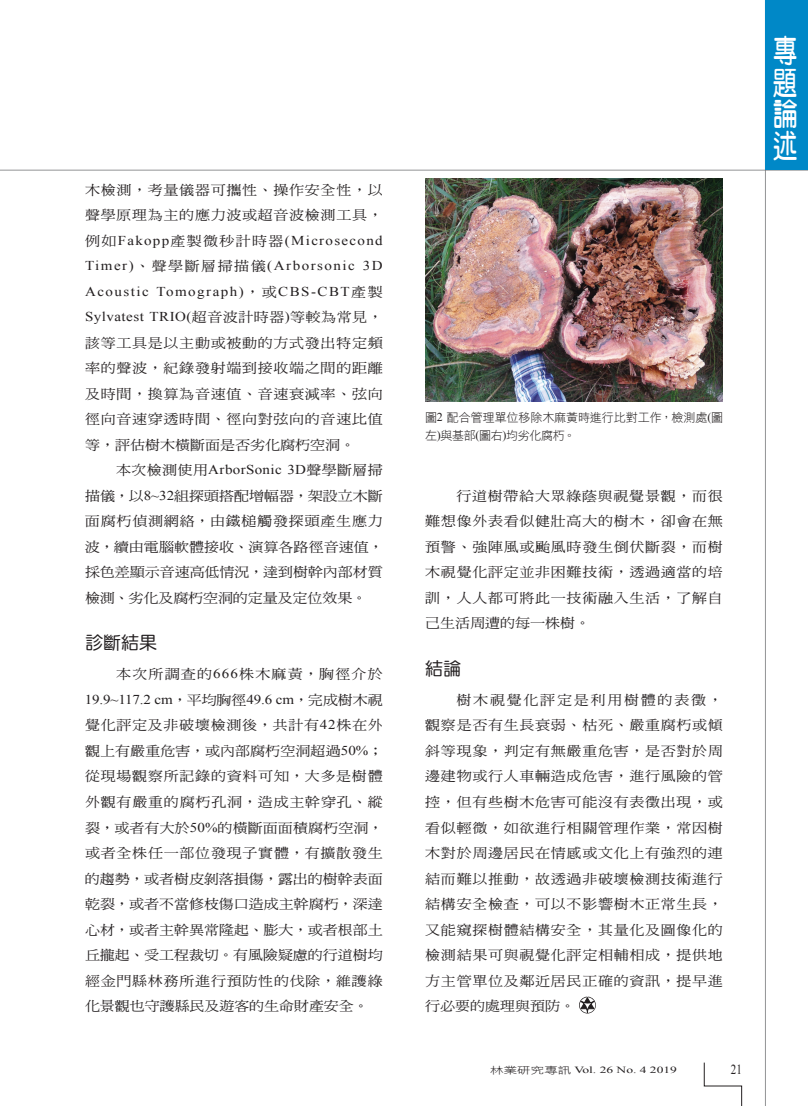
<style>
.page{position:relative;width:808px;height:1106px;background:#fff}
.page>*{position:absolute;margin:0;border:0;box-sizing:border-box;transform-origin:0 0}
.t1{font:31.5px/31.5px "DF Yuan W7 WINP BF";color:#fff;text-align:justify;scale:.77 1}
._02-內文中標標準{font:18px "DF Yuan W5 WINP BF";color:#231f20}
.t2{font:13.8px "Times New Roman";color:#231f20;scale:.8 1}
._01內文{font:13.5px/25.5px "DF Ming W5 WINP BF";letter-spacing:.045em;color:#231f20;text-align:justify;scale:1.11 1}
._06圖說{font:12px/18px "DF Hei W3 WINP BF";letter-spacing:-.005em;color:#231f20}
.t3{font:9.45px "Times New Roman";color:#231f20;scale:1.43 1}
.s1{font-family:"Times New Roman"}
.s2{font-family:"DF Hei W3 WINP BF"}
</style>
<div class="page">
<hr style="left:0;top:170px;width:808px;height:1px;background:#6c6d70">
<hr style="left:765px;top:0;width:1px;height:1106px;background:#6c6d70">
<svg style="left:704px;top:1062px;width:38px;height:44px"></svg>
<div style="left:766px;top:0;width:42px;height:170px;background:#0088c7"></div>
<svg style="left:579px;top:996px;width:17px;height:17px"></svg>
<img style="left:425px;top:179px;width:298px;height:223px">
<p class="_01內文" style="left:85px;top:177px;width:270px">木檢測，考量儀器可攜性、操作安全性，以聲學原理為主的應力波或超音波檢測工具，例如<span class="s1">Fakopp</span>產製微秒計時器<span class="s1">(Microsecond Timer)</span>、聲學斷層掃描儀<span class="s1">(Arborsonic 3D Acoustic Tomograph)</span>，或<span class="s1">CBS-CBT</span>產製<span class="s1">Sylvatest TRIO(</span>超音波計時器<span class="s1">)</span>等較為常見，該等工具是以主動或被動的方式發出特定頻率的聲波，紀錄發射端到接收端之間的距離及時間，換算為音速值、音速衰減率、弦向徑向音速穿透時間、徑向對弦向的音速比值等，評估樹木橫斷面是否劣化腐朽空洞。</p>
<p class="_01內文" style="left:85px;top:457px;width:270px;text-indent:31px">本次檢測使用<span class="s1">ArborSonic 3D</span>聲學斷層掃描儀，以<span class="s1">8~32</span>組探頭搭配增幅器，架設立木斷面腐朽偵測網絡，由鐵槌觸發探頭產生應力波，續由電腦軟體接收、演算各路徑音速值，採色差顯示音速高低情況，達到樹幹內部材質檢測、劣化及腐朽空洞的定量及定位效果。</p>
<p class="_02-內文中標標準" style="left:85px;top:634px;width:73px">診斷結果</p>
<p class="_01內文" style="left:85px;top:661px;width:270px;text-indent:31px">本次所調查的<span class="s1">666</span>株木麻黃，胸徑介於<span class="s1">19.9~117.2 cm</span>，平均胸徑<span class="s1">49.6 cm</span>，完成樹木視覺化評定及非破壞檢測後，共計有<span class="s1">42</span>株在外觀上有嚴重危害，或內部腐朽空洞超過<span class="s1">50%</span>；從現場觀察所記錄的資料可知，大多是樹體外觀有嚴重的腐朽孔洞，造成主幹穿孔、縱裂，或者有大於<span class="s1">50%</span>的橫斷面面積腐朽空洞，或者全株任一部位發現子實體，有擴散發生的趨勢，或者樹皮剝落損傷，露出的樹幹表面乾裂，或者不當修枝傷口造成主幹腐朽，深達心材，或者主幹異常隆起、膨大，或者根部土丘攏起、受工程裁切。有風險疑慮的行道樹均經金門縣林務所進行預防性的伐除，維護綠化景觀也守護縣民及遊客的生命財產安全。</p>
<h1 class="t1" style="left:773px;top:35px;width:32px">專題論述</h1>
<p class="_06圖說" style="left:425px;top:408px;width:300px">圖<span class="s1">2</span> 配合管理單位移除木麻黃時進行比對工作，檢測處<span class="s1">(</span>圖左<span class="s1">)</span>與基部<span class="s1">(</span>圖右<span class="s1">)</span>均劣化腐朽。</p>
<p class="_01內文" style="left:425px;top:483px;width:270px;text-indent:31px">行道樹帶給大眾綠蔭與視覺景觀，而很難想像外表看似健壯高大的樹木，卻會在無預警、強陣風或颱風時發生倒伏斷裂，而樹木視覺化評定並非困難技術，透過適當的培訓，人人都可將此一技術融入生活，了解自己生活周遭的每一株樹。</p>
<p class="_02-內文中標標準" style="left:425px;top:659px;width:37px">結論</p>
<p class="_01內文" style="left:425px;top:687px;width:270px;text-indent:31px">樹木視覺化評定是利用樹體的表徵，觀察是否有生長衰弱、枯死、嚴重腐朽或傾斜等現象，判定有無嚴重危害，是否對於周邊建物或行人車輛造成危害，進行風險的管控，但有些樹木危害可能沒有表徵出現，或看似輕微，如欲進行相關管理作業，常因樹木對於周邊居民在情感或文化上有強烈的連結而難以推動，故透過非破壞檢測技術進行結構安全檢查，可以不影響樹木正常生長，又能窺探樹體結構安全，其量化及圖像化的檢測結果可與視覺化評定相輔相成，提供地方主管單位及鄰近居民正確的資訊，提早進行必要的處理與預防。</p>
<p class="t3" style="left:490px;top:1063px;width:132px"><span class="s2">林業研究專訊</span> Vol. 26 No. 4 2019</p>
<p class="t2" style="left:731px;top:1060px;width:15px">21</p>
</div>
